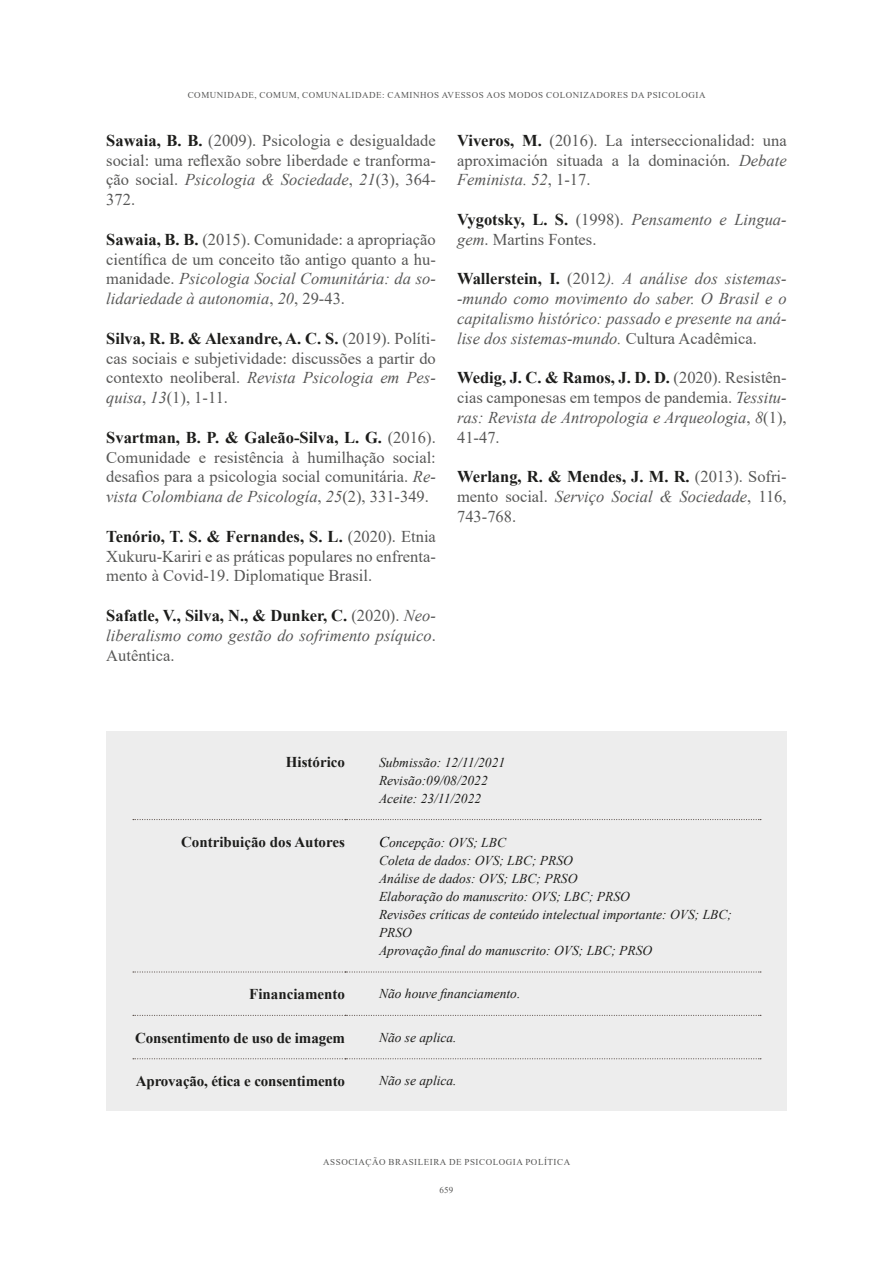
<style>
.page{position:relative;width:893px;height:1263px;background:#fff}
.page>*{position:absolute;margin:0;border:0;box-sizing:border-box;transform-origin:0 0}
.t1{font:16.5px/19.8px "Times New Roman";color:#575756;text-align:justify}
.t2{font:italic 16.5px/19.8px "Times New Roman";color:#575756;text-align:justify}
.t3{font:700 15px "Times New Roman";letter-spacing:-.01em;color:#1d1d1b}
.t4{font:italic 13.5px/18px "Times New Roman";color:#1d1d1b}
.t5{font:9px "Times New Roman";letter-spacing:.06em;color:#575756}
.s1{font-weight:700;color:#1d1d1b}
.s2{font-style:italic}
.s3{font-weight:700;font-style:normal;color:#1d1d1b}
.s4{font-style:normal}
.s5{font-size:15px;color:#020203}
</style>
<div class="page">
<div style="left:106px;top:732px;width:681px;height:379px;background:#ededed"></div>
<svg style="left:133px;top:819px;width:628px;height:1px"></svg>
<svg style="left:133px;top:971px;width:628px;height:1px"></svg>
<svg style="left:133px;top:1015px;width:628px;height:1px"></svg>
<svg style="left:133px;top:1058px;width:628px;height:1px"></svg>
<p class="t5" style="left:188px;top:88px;width:519px">COMUNIDADE, COMUM, COMUNALIDADE: CAMINHOS AVESSOS AOS MODOS COLONIZADORES DA PSICOLOGIA</p>
<p class="t1" style="left:106px;top:130px;width:331px"><span class="s1">Sawaia, B. B.</span> (2009). Psicologia e desigualdade social: uma reflexão sobre liberdade e tranforma&shy;ção social. <span class="s2">Psicologia &amp; Sociedade</span>, <span class="s2">21</span>(3), 364- 372.</p>
<p class="t1" style="left:106px;top:229px;width:331px"><span class="s1">Sawaia, B. B.</span> (2015). Comunidade: a apropriação científica de um conceito tão antigo quanto a hu&shy;manidade. <span class="s2">Psicologia Social Comunitária: da so&shy;lidariedade à autonomia</span>, <span class="s2">20</span>, 29-43.</p>
<p class="t1" style="left:106px;top:328px;width:331px"><span class="s1">Silva, R. B. &amp; Alexandre, A. C. S.</span> (2019). Políti&shy;cas sociais e subjetividade: discussões a partir do contexto neoliberal. <span class="s2">Revista Psicologia em Pes&shy;quisa</span>, <span class="s2">13</span>(1), 1-11.</p>
<p class="t1" style="left:106px;top:427px;width:331px"><span class="s1">Svartman, B. P. &amp; Galeão-Silva, L. G.</span> (2016).<br>Comunidade e resistência à humilhação social: desafios para a psicologia social comunitária. <span class="s2">Re&shy;vista Colombiana de Psicología</span>, <span class="s2">25</span>(2), 331-349.</p>
<p class="t1" style="left:106px;top:526px;width:331px"><span class="s1">Tenório, T. S. &amp; Fernandes, S. L.</span> (2020). Etnia Xukuru-Kariri e as práticas populares no enfrenta&shy;mento à Covid-19. Diplomatique Brasil.</p>
<p class="t2" style="left:106px;top:605px;width:331px"><span class="s3">Safatle, V., Silva, N., &amp; Dunker, C.</span> <span class="s4">(2020).</span> Neo&shy;liberalismo como gestão do sofrimento psíquico<span class="s4">.<br>Autêntica.</span></p>
<p class="t1" style="left:457px;top:130px;width:331px"><span class="s1">Viveros, M.</span> (2016). La interseccionalidad: una aproximación situada a la dominación. <span class="s2">Debate Feminista. 52</span>, 1-17.</p>
<p class="t1" style="left:457px;top:209px;width:331px"><span class="s1">Vygotsky, L. S.</span> (1998). <span class="s2">Pensamento e Lingua&shy;gem</span>. Martins Fontes.</p>
<p class="t2" style="left:457px;top:269px;width:331px"><span class="s3">Wallerstein, I.</span> <span class="s4">(2012</span>). A análise dos sistemas--mundo como movimento do saber. O Brasil e o capitalismo histórico: passado e presente na aná&shy;lise dos sistemas-mundo. <span class="s4">Cultura Acadêmica.</span></p>
<p class="t1" style="left:457px;top:367px;width:331px"><span class="s1">Wedig, J. C. &amp; Ramos, J. D. D.</span> (2020). Resistên&shy;cias camponesas em tempos de pandemia. <span class="s2">Tessitu&shy;ras: Revista de Antropologia e Arqueologia</span>, <span class="s2">8</span>(1), 41-47.</p>
<p class="t1" style="left:457px;top:466px;width:331px"><span class="s1">Werlang, R. &amp; Mendes, J. M. R.</span> (2013). Sofri&shy;mento social. <span class="s2">Serviço Social &amp; Sociedade</span>, 116, 743-768.</p>
<p class="t3" style="left:286px;top:751px;width:61px">Histórico</p>
<p class="t4" style="left:379px;top:753px;width:128px">Submissão: 12/11/2021<br>Revisão:09/08/2022<br>Aceite: 23/11/2022</p>
<p class="t3" style="left:181px;top:831px;width:165px">Contribuição dos Autores</p>
<p class="t4" style="left:379px;top:833px;width:354px"><span class="s5">C</span>oncepção: OVS; LBC<br>Coleta de dados: OVS; LBC; PRSO<br>Análise de dados: OVS; LBC; PRSO<br>Elaboração do manuscrito: OVS; LBC; PRSO<br>Revisões críticas de conteúdo intelectual importante: OVS; LBC; PRSO<br>Aprovação final do manuscrito: OVS; LBC; PRSO</p>
<p class="t3" style="left:249px;top:983px;width:97px">Financiamento</p>
<p class="t4" style="left:379px;top:984px;width:143px">Não houve financiamento.</p>
<p class="t3" style="left:135px;top:1027px;width:211px">Consentimento de uso de imagem</p>
<p class="t4" style="left:379px;top:1028px;width:79px">Não se aplica.</p>
<p class="t3" style="left:136px;top:1070px;width:211px">Aprovação, ética e consentimento</p>
<p class="t4" style="left:379px;top:1071px;width:79px">Não se aplica.</p>
<p class="t5" style="left:323px;top:1156px;width:248px">ASSOCIAÇÃO BRASILEIRA DE PSICOLOGIA POLÍTICA</p>
<p class="t5" style="left:439px;top:1184px;width:15px">659</p>
</div>
